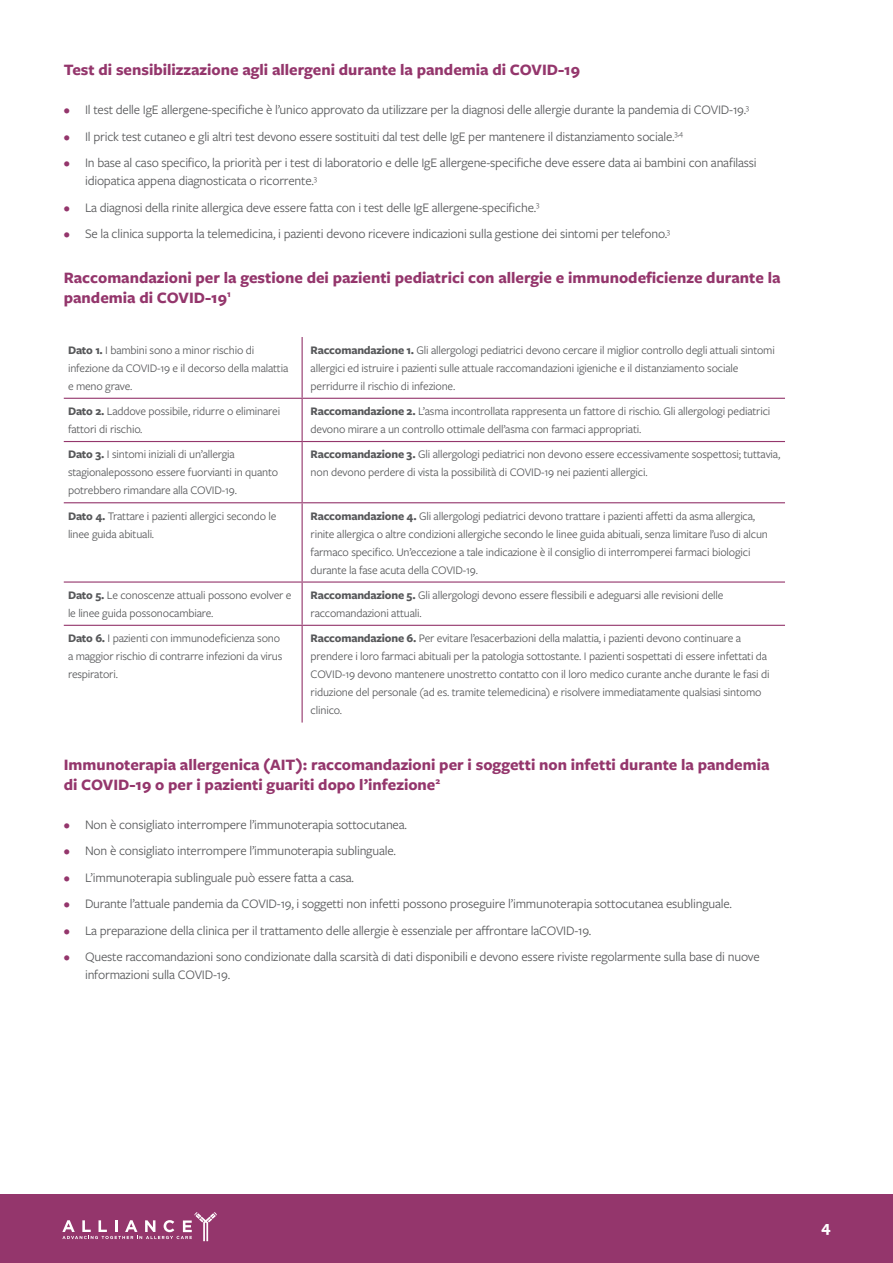
<style>
.page{position:relative;width:893px;height:1263px;background:#fff}
.page>*{position:absolute;margin:0;border:0;box-sizing:border-box;transform-origin:0 0}
.t1{font:700 16.5px/19.5px "Freight Sans Pro";color:#94366c}
.t2{font:700 16.5px "Freight Sans Pro";color:#fff}
.t3{font:13.5px/18px "Freight Sans Pro";letter-spacing:-.015em;color:#57585a}
.Table_body{font:12px/18px "Freight Sans Pro";letter-spacing:-.015em;color:#57585a}
.s1{color:#94366c}
.s2{font-weight:700}
</style>
<div class="page">
<div style="left:0;top:1194px;width:893px;height:69px;background:#94366c"></div>
<svg style="left:62px;top:1212px;width:155px;height:29px"></svg>
<hr style="left:302px;top:337px;width:1px;height:61px;background:#94366c">
<hr style="left:64px;top:398px;width:238px;height:1px;background:#94366c">
<hr style="left:302px;top:398px;width:483px;height:1px;background:#94366c">
<hr style="left:302px;top:399px;width:1px;height:42px;background:#94366c">
<hr style="left:64px;top:441px;width:238px;height:1px;background:#94366c">
<hr style="left:302px;top:441px;width:483px;height:1px;background:#94366c">
<hr style="left:302px;top:442px;width:1px;height:60px;background:#94366c">
<hr style="left:64px;top:502px;width:238px;height:1px;background:#94366c">
<hr style="left:302px;top:502px;width:483px;height:1px;background:#94366c">
<hr style="left:302px;top:503px;width:1px;height:78px;background:#94366c">
<hr style="left:64px;top:581px;width:238px;height:2px;background:#94366c">
<hr style="left:302px;top:581px;width:483px;height:2px;background:#94366c">
<hr style="left:302px;top:583px;width:1px;height:42px;background:#94366c">
<hr style="left:64px;top:625px;width:238px;height:1px;background:#94366c">
<hr style="left:302px;top:625px;width:483px;height:1px;background:#94366c">
<hr style="left:302px;top:626px;width:1px;height:96px;background:#94366c">
<p class="t1" style="left:64px;top:59px;width:518px">Test di sensibilizzazione agli allergeni durante la pandemia di COVID-19</p>
<p class="t3" style="left:64px;top:100px;width:687px"><span class="s1">•</span> Il test delle IgE allergene-specifiche è l’unico approvato da utilizzare per la diagnosi delle allergie durante la pandemia di COVID-19.<sup>3</sup></p>
<p class="t3" style="left:64px;top:127px;width:621px"><span class="s1">•</span> Il prick test cutaneo e gli altri test devono essere sostituiti dal test delle IgE per mantenere il distanziamento sociale.<sup>3,4</sup></p>
<p class="t3" style="left:85px;top:153px;width:673px;text-indent:-21px"><span class="s1">•</span> In base al caso specifico, la priorità per i test di laboratorio e delle IgE allergene-specifiche deve essere data ai bambini con anafilassi idiopatica appena diagnosticata o ricorrente.<sup>3</sup></p>
<p class="t3" style="left:64px;top:198px;width:477px"><span class="s1">•</span> La diagnosi della rinite allergica deve essere fatta con i test delle IgE allergene-specifiche.<sup>3</sup></p>
<p class="t3" style="left:64px;top:224px;width:608px"><span class="s1">•</span> Se la clinica supporta la telemedicina, i pazienti devono ricevere indicazioni sulla gestione dei sintomi per telefono.<sup>3</sup></p>
<p class="t1" style="left:64px;top:268px;width:718px">Raccomandazioni per la gestione dei pazienti pediatrici con allergie e immunodeficienze durante la pandemia di COVID-19<sup>1</sup></p>
<p class="Table_body" style="left:68px;top:340px;width:222px"><span class="s2">Dato 1.</span> I bambini sono a minor rischio di infezione da COVID-19 e il decorso della malattia e meno grave.</p>
<p class="Table_body" style="left:311px;top:340px;width:466px"><span class="s2">Raccomandazione 1.</span> Gli allergologi pediatrici devono cercare il miglior controllo degli attuali sintomi allergici ed istruire i pazienti sulle attuale raccomandazioni igieniche e il distanziamento sociale perridurre il rischio di infezione.</p>
<p class="Table_body" style="left:68px;top:402px;width:214px"><span class="s2">Dato 2.</span> Laddove possibile, ridurre o eliminarei fattori di rischio.</p>
<p class="Table_body" style="left:311px;top:402px;width:461px"><span class="s2">Raccomandazione 2.</span> L’asma incontrollata rappresenta un fattore di rischio. Gli allergologi pediatrici devono mirare a un controllo ottimale dell’asma con farmaci appropriati.</p>
<p class="Table_body" style="left:68px;top:445px;width:212px"><span class="s2">Dato 3.</span> I sintomi iniziali di un’allergia stagionalepossono essere fuorvianti in quanto potrebbero rimandare alla COVID-19.</p>
<p class="Table_body" style="left:311px;top:445px;width:471px"><span class="s2">Raccomandazione 3.</span> Gli allergologi pediatrici non devono essere eccessivamente sospettosi; tuttavia, non devono perdere di vista la possibilità di COVID-19 nei pazienti allergici.</p>
<p class="Table_body" style="left:68px;top:506px;width:210px"><span class="s2">Dato 4.</span> Trattare i pazienti allergici secondo le linee guida abituali.</p>
<p class="Table_body" style="left:311px;top:506px;width:459px"><span class="s2">Raccomandazione 4.</span> Gli allergologi pediatrici devono trattare i pazienti affetti da asma allergica, rinite allergica o altre condizioni allergiche secondo le linee guida abituali, senza limitare l’uso di alcun farmaco specifico. Un’eccezione a tale indicazione è il consiglio di interromperei farmaci biologici durante la fase acuta della COVID-19.</p>
<p class="Table_body" style="left:68px;top:585px;width:225px"><span class="s2">Dato 5.</span> Le conoscenze attuali possono evolver e le linee guida possonocambiare.</p>
<p class="Table_body" style="left:311px;top:585px;width:414px"><span class="s2">Raccomandazione 5.</span> Gli allergologi devono essere flessibili e adeguarsi alle revisioni delle raccomandazioni attuali.</p>
<p class="Table_body" style="left:68px;top:629px;width:216px"><span class="s2">Dato 6.</span> I pazienti con immunodeficienza sono a maggior rischio di contrarre infezioni da virus respiratori.</p>
<p class="Table_body" style="left:311px;top:629px;width:460px"><span class="s2">Raccomandazione 6.</span> Per evitare l’esacerbazioni della malattia, i pazienti devono continuare a prendere i loro farmaci abituali per la patologia sottostante. I pazienti sospettati di essere infettati da COVID-19 devono mantenere unostretto contatto con il loro medico curante anche durante le fasi di riduzione del personale (ad es. tramite telemedicina) e risolvere immediatamente qualsiasi sintomo clinico.</p>
<p class="t1" style="left:64px;top:754px;width:707px">Immunoterapia allergenica (AIT): raccomandazioni per i soggetti non infetti durante la pandemia di COVID-19 o per i pazienti guariti dopo l’infezione<sup>2</sup></p>
<p class="t3" style="left:64px;top:815px;width:345px"><span class="s1">•</span> Non è consigliato interrompere l’immunoterapia sottocutanea.</p>
<p class="t3" style="left:64px;top:841px;width:334px"><span class="s1">•</span> Non è consigliato interrompere l’immunoterapia sublinguale.</p>
<p class="t3" style="left:64px;top:868px;width:292px"><span class="s1">•</span> L’immunoterapia sublinguale può essere fatta a casa.</p>
<p class="t3" style="left:64px;top:894px;width:670px"><span class="s1">•</span> Durante l’attuale pandemia da COVID-19, i soggetti non infetti possono proseguire l’immunoterapia sottocutanea esublinguale.</p>
<p class="t3" style="left:64px;top:921px;width:529px"><span class="s1">•</span> La preparazione della clinica per il trattamento delle allergie è essenziale per affrontare laCOVID-19.</p>
<p class="t3" style="left:85px;top:947px;width:676px;text-indent:-21px"><span class="s1">•</span> Queste raccomandazioni sono condizionate dalla scarsità di dati disponibili e devono essere riviste regolarmente sulla base di nuove informazioni sulla COVID-19.</p>
<h1 class="t2" style="left:821px;top:1215px;width:11px">4</h1>
</div>
